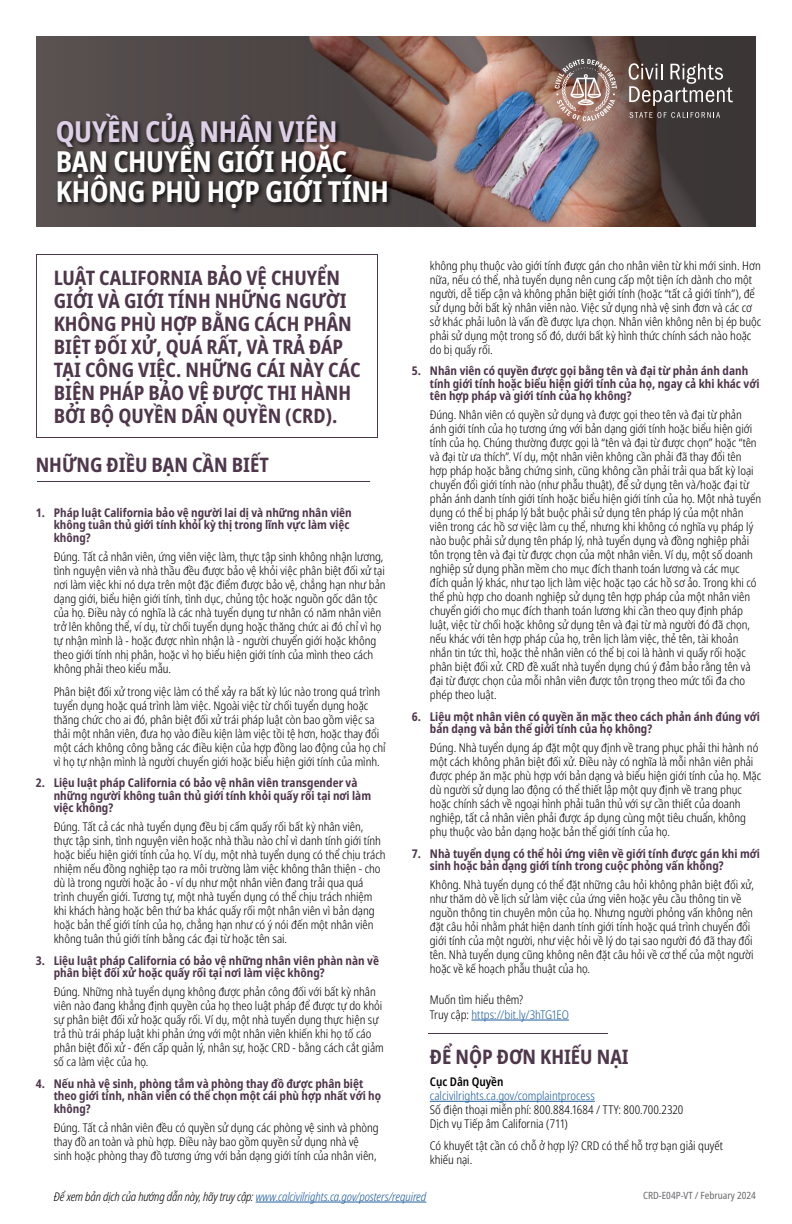
<style>
.page{position:relative;width:792px;height:1224px;background:#fff}
.page>*{position:absolute;margin:0;border:0;box-sizing:border-box;transform-origin:0 0}
.t1{font:700 29px/30px "Noto Sans Condensed";letter-spacing:-.015em;color:#fff}
.t2{font:700 20px/23px "Noto Sans Condensed";color:#4e364b}
.t3{font:300 12px/14px "Noto Sans Condensed";color:#000}
.t4{font:700 12px/12.5px "Noto Sans Condensed";color:#4e364b}
.t5{font:italic 300 12px "Noto Sans Condensed";letter-spacing:-.01em;color:#205e9e}
.t6{font:300 12px "Noto Sans Condensed";letter-spacing:-.005em;color:#205e9e}
.t7{font:600 12px "Noto Sans Condensed";color:#000}
.t8{font:10px "Noto Sans Condensed";color:#696a6d}
.s1{color:#ddcfe6}
.s2{color:#000}
</style>
<div class="page">
<img style="left:36px;top:36px;width:720px;height:191px">
<div style="left:36px;top:254px;width:342px;height:184px;border:1px solid #4e364b"></div>
<hr style="left:428px;top:1033px;width:180px;height:1px;background:#4e364b">
<hr style="left:37px;top:481px;width:333px;height:1px;background:#4e364b">
<svg style="left:629px;top:63px;width:104px;height:43px;background:#696260"></svg>
<svg style="left:629px;top:112px;width:91px;height:6px"></svg>
<svg style="left:555px;top:59px;width:62px;height:62px;background:#a1877e"></svg>
<div style="left:55px;top:111px;width:338px;height:103px;background:#000;opacity:.75"></div>
<hr style="left:471px;top:1020px;width:98px;height:1px;background:#205e9e">
<hr style="left:256px;top:1202px;width:170px;height:1px;background:#205e9e">
<hr style="left:430px;top:1101px;width:165px;height:1px;background:#205e9e">
<h1 class="t1" style="left:56px;top:117px;width:335px"><span class="s1">QUYỀN CỦA NHÂN VIÊN<br></span>BẠN CHUYỂN GIỚI HOẶC<br>KHÔNG PHÙ HỢP GIỚI TÍNH</h1>
<p class="t3" style="left:430px;top:259px;width:333px">không phụ thuộc vào giới tính được gán cho nhân viên từ khi mới sinh. Hơn nữa, nếu có thể, nhà tuyển dụng nên cung cấp một tiện ích dành cho một người, dễ tiếp cận và không phân biệt giới tính (hoặc “tất cả giới tính”), để sử dụng bởi bất kỳ nhân viên nào. Việc sử dụng nhà vệ sinh đơn và các cơ sở khác phải luôn là vấn đề được lựa chọn. Nhân viên không nên bị ép buộc phải sử dụng một trong số đó, dưới bất kỳ hình thức chính sách nào hoặc do bị quấy rối.</p>
<h3 class="t4" style="left:430px;top:365px;width:331px;text-indent:-18px">5. Nhân viên có quyền được gọi bằng tên và đại từ phản ánh danh tính giới tính hoặc biểu hiện giới tính của họ, ngay cả khi khác với tên hợp pháp và giới tính của họ không?</h3>
<p class="t3" style="left:430px;top:408px;width:333px">Đúng. Nhân viên có quyền sử dụng và được gọi theo tên và đại từ phản ánh giới tính của họ tương ứng với bản dạng giới tính hoặc biểu hiện giới tính của họ. Chúng thường được gọi là “tên và đại từ được chọn” hoặc “tên và đại từ ưa thích”. Ví dụ, một nhân viên không cần phải đã thay đổi tên hợp pháp hoặc bằng chứng sinh, cũng không cần phải trải qua bất kỳ loại chuyển đổi giới tính nào (như phẫu thuật), để sử dụng tên và/hoặc đại từ phản ánh danh tính giới tính hoặc biểu hiện giới tính của họ. Một nhà tuyển dụng có thể bị pháp lý bắt buộc phải sử dụng tên pháp lý của một nhân viên trong các hồ sơ việc làm cụ thể, nhưng khi không có nghĩa vụ pháp lý nào buộc phải sử dụng tên pháp lý, nhà tuyển dụng và đồng nghiệp phải tôn trọng tên và đại từ được chọn của một nhân viên. Ví dụ, một số doanh nghiệp sử dụng phần mềm cho mục đích thanh toán lương và các mục đích quản lý khác, như tạo lịch làm việc hoặc tạo các hồ sơ ảo. Trong khi có thể phù hợp cho doanh nghiệp sử dụng tên hợp pháp của một nhân viên chuyển giới cho mục đích thanh toán lương khi cần theo quy định pháp luật, việc từ chối hoặc không sử dụng tên và đại từ mà người đó đã chọn, nếu khác với tên hợp pháp của họ, trên lịch làm việc, thẻ tên, tài khoản nhắn tin tức thì, hoặc thẻ nhân viên có thể bị coi là hành vi quấy rối hoặc phân biệt đối xử. CRD đề xuất nhà tuyển dụng chú ý đảm bảo rằng tên và đại từ được chọn của mỗi nhân viên được tôn trọng theo mức tối đa cho phép theo luật.</p>
<h3 class="t4" style="left:430px;top:710px;width:332px;text-indent:-18px">6. Liệu một nhân viên có quyền ăn mặc theo cách phản ánh đúng với bản dạng và bản thể giới tính của họ không?</h3>
<p class="t3" style="left:430px;top:741px;width:333px">Đúng. Nhà tuyển dụng áp đặt một quy định về trang phục phải thi hành nó một cách không phân biệt đối xử. Điều này có nghĩa là mỗi nhân viên phải được phép ăn mặc phù hợp với bản dạng và biểu hiện giới tính của họ. Mặc dù người sử dụng lao động có thể thiết lập một quy định về trang phục hoặc chính sách về ngoại hình phải tuân thủ với sự cần thiết của doanh nghiệp, tất cả nhân viên phải được áp dụng cùng một tiêu chuẩn, không phụ thuộc vào bản dạng hoặc bản thể giới tính của họ.</p>
<h3 class="t4" style="left:430px;top:847px;width:332px;text-indent:-18px">7. Nhà tuyển dụng có thể hỏi ứng viên về giới tính được gán khi mới sinh hoặc bản dạng giới tính trong cuộc phỏng vấn không?</h3>
<p class="t3" style="left:430px;top:878px;width:325px">Không. Nhà tuyển dụng có thể đặt những câu hỏi không phân biệt đối xử, như thăm dò về lịch sử làm việc của ứng viên hoặc yêu cầu thông tin về nguồn thông tin chuyên môn của họ. Nhưng người phỏng vấn không nên đặt câu hỏi nhằm phát hiện danh tính giới tính hoặc quá trình chuyển đổi giới tính của một người, như việc hỏi về lý do tại sao người đó đã thay đổi tên. Nhà tuyển dụng cũng không nên đặt câu hỏi về cơ thể của một người hoặc về kế hoạch phẫu thuật của họ.</p>
<p class="t3" style="left:430px;top:993px;width:95px">Muốn tìm hiểu thêm?</p>
<p class="t6" style="left:430px;top:1006px;width:141px"><span class="s2">Truy cập:</span> https://bit.ly/3hTG1EO</p>
<h2 class="t2" style="left:430px;top:1046px;width:200px">ĐỂ NỘP ĐƠN KHIẾU NẠI</h2>
<p class="t7" style="left:430px;top:1073px;width:75px">Cục Dân Quyền</p>
<p class="t6" style="left:430px;top:1087px;width:166px">calcivilrights.ca.gov/complaintprocess</p>
<p class="t3" style="left:430px;top:1103px;width:255px">Số điện thoại miễn phí: 800.884.1684 / TTY: 800.700.2320</p>
<p class="t3" style="left:430px;top:1117px;width:140px">Dịch vụ Tiếp âm California (711)</p>
<p class="t3" style="left:430px;top:1139px;width:295px">Có khuyết tật cần có chỗ ở hợp lý? CRD có thể hỗ trợ bạn giải quyết khiếu nại.</p>
<p class="t5" style="left:54px;top:1188px;width:374px"><span class="s2">Để xem bản dịch của hướng dẫn này, hãy truy cập:</span> www.calcivilrights.ca.gov/posters/required</p>
<p class="t8" style="left:643px;top:1188px;width:114px">CRD-E04P-VT / February 2024</p>
<p class="t2" style="left:54px;top:267px;width:309px">LUẬT CALIFORNIA BẢO VỆ CHUYỂN<br>GIỚI VÀ GIỚI TÍNH NHỮNG NGƯỜI<br>KHÔNG PHÙ HỢP BẰNG CÁCH PHÂN<br>BIỆT ĐỐI XỬ, QUÁ RẤT, VÀ TRẢ ĐÁP<br>TẠI CÔNG VIỆC. NHỮNG CÁI NÀY CÁC<br>BIỆN PHÁP BẢO VỆ ĐƯỢC THI HÀNH<br>BỞI BỘ QUYỀN DÂN QUYỀN (CRD).</p>
<h2 class="t2" style="left:36px;top:454px;width:235px">NHỮNG ĐIỀU BẠN CẦN BIẾT</h2>
<h3 class="t4" style="left:54px;top:506px;width:300px;text-indent:-18px">1. Pháp luật California bảo vệ người lai dị và những nhân viên không tuân thủ giới tính khỏi kỳ thị trong lĩnh vực làm việc không?</h3>
<p class="t3" style="left:54px;top:550px;width:334px">Đúng. Tất cả nhân viên, ứng viên việc làm, thực tập sinh không nhận lương, tình nguyện viên và nhà thầu đều được bảo vệ khỏi việc phân biệt đối xử tại nơi làm việc khi nó dựa trên một đặc điểm được bảo vệ, chẳng hạn như bản dạng giới, biểu hiện giới tính, tình dục, chủng tộc hoặc nguồn gốc dân tộc của họ. Điều này có nghĩa là các nhà tuyển dụng tư nhân có năm nhân viên trở lên không thể, ví dụ, từ chối tuyển dụng hoặc thăng chức ai đó chỉ vì họ tự nhận mình là - hoặc được nhìn nhận là - người chuyển giới hoặc không theo giới tính nhị phân, hoặc vì họ biểu hiện giới tính của mình theo cách không phải theo kiểu mẫu.</p>
<p class="t3" style="left:54px;top:685px;width:333px">Phân biệt đối xử trong việc làm có thể xảy ra bất kỳ lúc nào trong quá trình tuyển dụng hoặc quá trình làm việc. Ngoài việc từ chối tuyển dụng hoặc thăng chức cho ai đó, phân biệt đối xử trái pháp luật còn bao gồm việc sa thải một nhân viên, đưa họ vào điều kiện làm việc tồi tệ hơn, hoặc thay đổi một cách không công bằng các điều kiện của hợp đồng lao động của họ chỉ vì họ tự nhận mình là người chuyển giới hoặc biểu hiện giới tính của mình.</p>
<h3 class="t4" style="left:54px;top:777px;width:319px;text-indent:-18px">2. Liệu luật pháp California có bảo vệ nhân viên transgender và những người không tuân thủ giới tính khỏi quấy rối tại nơi làm việc không?</h3>
<p class="t3" style="left:54px;top:820px;width:333px">Đúng. Tất cả các nhà tuyển dụng đều bị cấm quấy rối bất kỳ nhân viên, thực tập sinh, tình nguyện viên hoặc nhà thầu nào chỉ vì danh tính giới tính hoặc biểu hiện giới tính của họ. Ví dụ, một nhà tuyển dụng có thể chịu trách nhiệm nếu đồng nghiệp tạo ra môi trường làm việc không thân thiện - cho dù là trong người hoặc ảo - ví dụ như một nhân viên đang trải qua quá trình chuyển giới. Tương tự, một nhà tuyển dụng có thể chịu trách nhiệm khi khách hàng hoặc bên thứ ba khác quấy rối một nhân viên vì bản dạng hoặc bản thể giới tính của họ, chẳng hạn như có ý nói đến một nhân viên không tuân thủ giới tính bằng các đại từ hoặc tên sai.</p>
<h3 class="t4" style="left:54px;top:954px;width:327px;text-indent:-18px">3. Liệu luật pháp California có bảo vệ những nhân viên phàn nàn về phân biệt đối xử hoặc quấy rối tại nơi làm việc không?</h3>
<p class="t3" style="left:54px;top:985px;width:332px">Đúng. Những nhà tuyển dụng không được phản công đối với bất kỳ nhân viên nào đang khẳng định quyền của họ theo luật pháp để được tự do khỏi sự phân biệt đối xử hoặc quấy rối. Ví dụ, một nhà tuyển dụng thực hiện sự trả thù trái pháp luật khi phản ứng với một nhân viên khiến khi họ tố cáo phân biệt đối xử - đến cấp quản lý, nhân sự, hoặc CRD - bằng cách cắt giảm số ca làm việc của họ.</p>
<h3 class="t4" style="left:54px;top:1077px;width:329px;text-indent:-18px">4. Nếu nhà vệ sinh, phòng tắm và phòng thay đồ được phân biệt theo giới tính, nhân viên có thể chọn một cái phù hợp nhất với họ không?</h3>
<p class="t3" style="left:54px;top:1121px;width:327px">Đúng. Tất cả nhân viên đều có quyền sử dụng các phòng vệ sinh và phòng thay đồ an toàn và phù hợp. Điều này bao gồm quyền sử dụng nhà vệ sinh hoặc phòng thay đồ tương ứng với bản dạng giới tính của nhân viên,</p>
</div>
